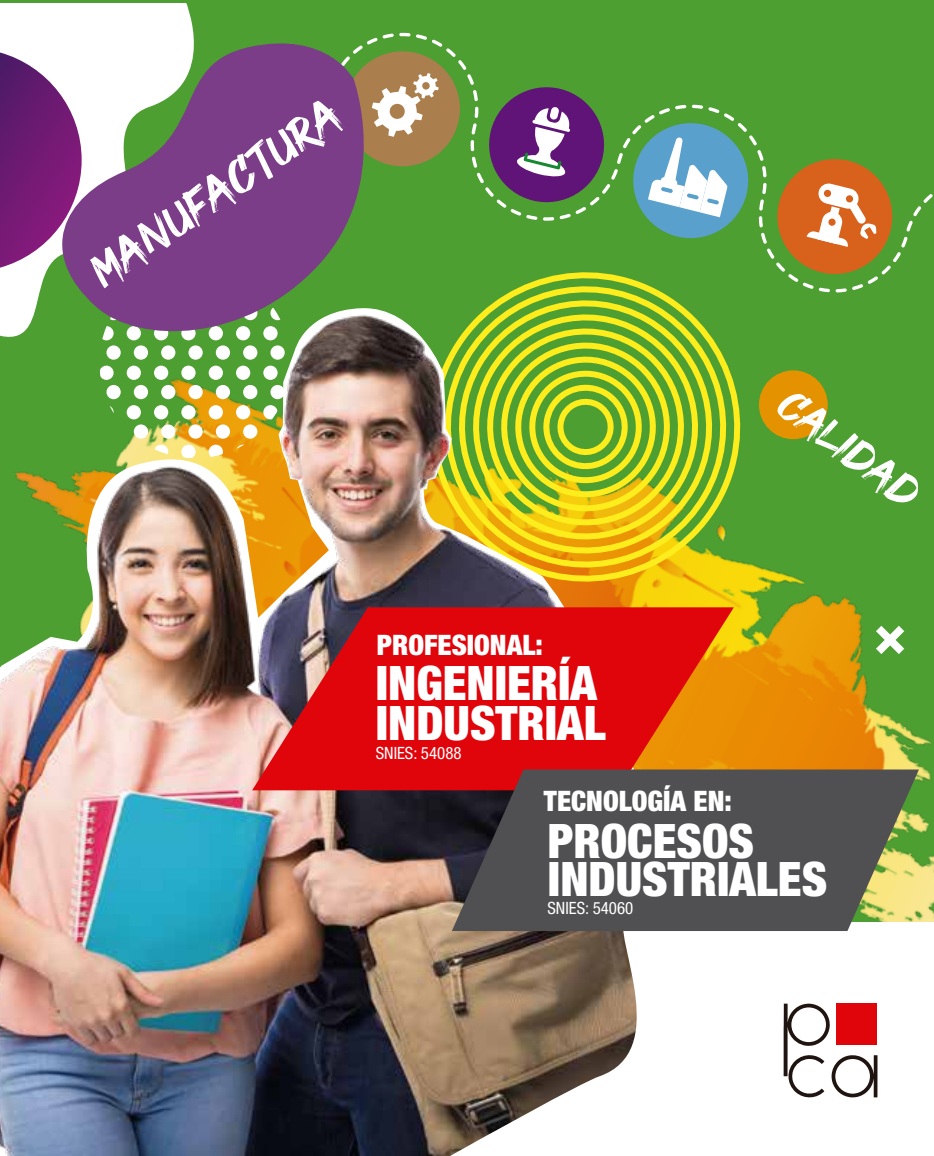
<style>
.page{position:relative;width:934px;height:1156px;background:#4d9f32}
.page>*{position:absolute;margin:0;border:0;box-sizing:border-box;transform-origin:0 0}
.t1{font:48.6px "GOODBRUSH";color:#fff}
.t2{font:900 condensed 47.6px/38px "Helvetica Neue";color:#fff}
.t3{font:44.6px "GOODBRUSH";color:#fff}
.t4{font:900 condensed 28.2px "Helvetica Neue";color:#fff}
.t5{font:condensed 17px "Helvetica Neue";color:#fff}
</style>
<div class="page">
<img style="left:670px;top:568px;width:264px;height:354px">
<svg style="left:670px;top:563px;width:92px;height:40px;background:#e5cf0e"></svg>
<svg style="left:670px;top:560px;width:76px;height:27px"></svg>
<svg style="left:670px;top:482px;width:60px;height:89px"></svg>
<svg style="left:670px;top:482px;width:44px;height:73px"></svg>
<svg style="left:670px;top:482px;width:28px;height:57px"></svg>
<svg style="left:392px;top:33px;width:541px;height:449px"></svg>
<svg style="left:876px;top:626px;width:28px;height:28px"></svg>
<div style="left:0;top:3px;width:193px;height:289px;background:#fff"></div>
<svg style="left:0;top:52px;width:36px;height:216px;background:#752a7b"></svg>
<svg style="left:36px;top:30px;width:356px;height:262px;fill:#7b3d87"></svg>
<div style="left:0;top:922px;width:934px;height:234px;background:#fff"></div>
<svg style="left:784px;top:1003px;width:93px;height:95px"></svg>
<div style="left:836px;top:1003px;width:40px;height:42px;background:#e0040b"></div>
<div style="left:759px;top:370px;width:69px;height:69px;background:#e49200;border-radius:50%"></div>
<img style="left:0;top:292px;width:670px;height:864px">
<svg style="left:252px;top:607px;width:482px;height:183px;background:#d6221a"></svg>
<svg style="left:452px;top:769px;width:467px;height:162px;background:#595550"></svg>
<p class="t1" style="left:80px;top:253px;width:295px;rotate:-35deg">MANuFACTURA</p>
<p class="t3" style="left:799px;top:379px;width:166px;rotate:37deg">cALIDAD</p>
<p class="t4" style="left:377px;top:628px;width:167px">PROFESIONAL:</p>
<p class="t2" style="left:376px;top:662px;width:231px;line-height:40px">INGENIERÍA<br>INDUSTRIAL</p>
<p class="t5" style="left:376px;top:743px;width:87px">SNIES: 54088</p>
<p class="t4" style="left:544px;top:784px;width:189px">TECNOLOGÍA EN:</p>
<p class="t2" style="left:548px;top:821px;width:281px">PROCESOS<br>INDUSTRIALES</p>
<p class="t5" style="left:547px;top:898px;width:87px">SNIES: 54060</p>
</div>
